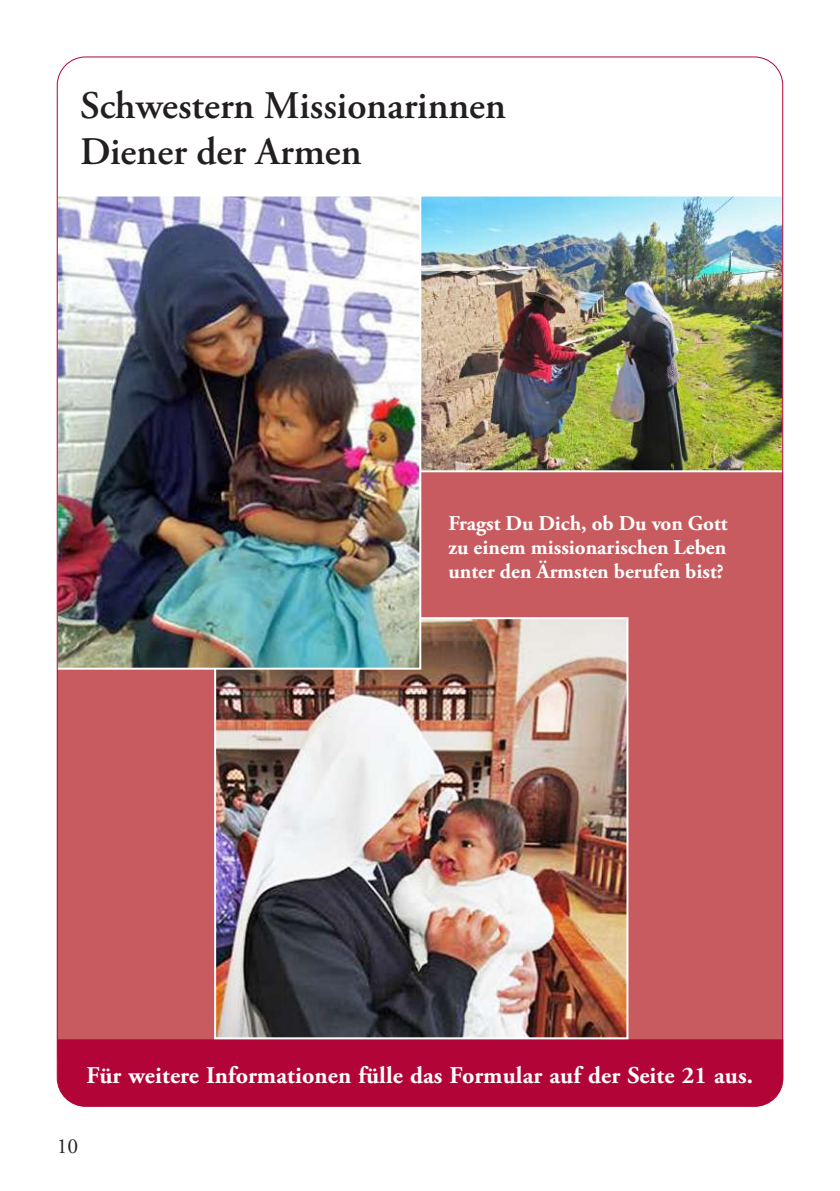
<style>
.page{position:relative;width:840px;height:1191px;background:#fff}
.page>*{position:absolute;margin:0;border:0;box-sizing:border-box;transform-origin:0 0}
.t1{font:600 39px/45.6px "Adobe Garamond Pro";color:#231f20}
.t2{font:700 24px "Adobe Garamond Pro";letter-spacing:.005em;color:#fff}
.t3{font:21.6px "Adobe Garamond Pro";color:#282526}
.t4{font:700 21px/24px "Adobe Garamond Pro";color:#fff;text-align:justify}
</style>
<div class="page">
<div style="left:57px;top:418px;width:725px;height:639px;background:#c75b5f"></div>
<div style="left:57px;top:1039px;width:725px;height:67px;background:#b30437"></div>
<img style="left:421px;top:197px;width:359px;height:272px">
<div style="left:411px;top:194px;width:373px;height:278px;border:2px solid #fff"></div>
<img style="left:217px;top:620px;width:408px;height:416px">
<div style="left:214px;top:617px;width:414px;height:422px;border:2px solid #fff"></div>
<img style="left:59px;top:197px;width:359px;height:469px">
<div style="left:56px;top:194px;width:365px;height:475px;border:2px solid #fff"></div>
<h1 class="t1" style="left:80px;top:83px;width:427px">Schwestern Missionarinnen<br>Diener der Armen</h1>
<p class="t4" style="left:448px;top:512px;width:280px">Fragst Du Dich, ob Du von Gott zu einem missionarischen Leben unter den Ärmsten berufen bist?</p>
<p class="t2" style="left:86px;top:1061px;width:667px">Für weitere Informationen fülle das Formular auf der Seite 21 aus.</p>
<p class="t3" style="left:57px;top:1133px;width:23px">10</p>
</div>
